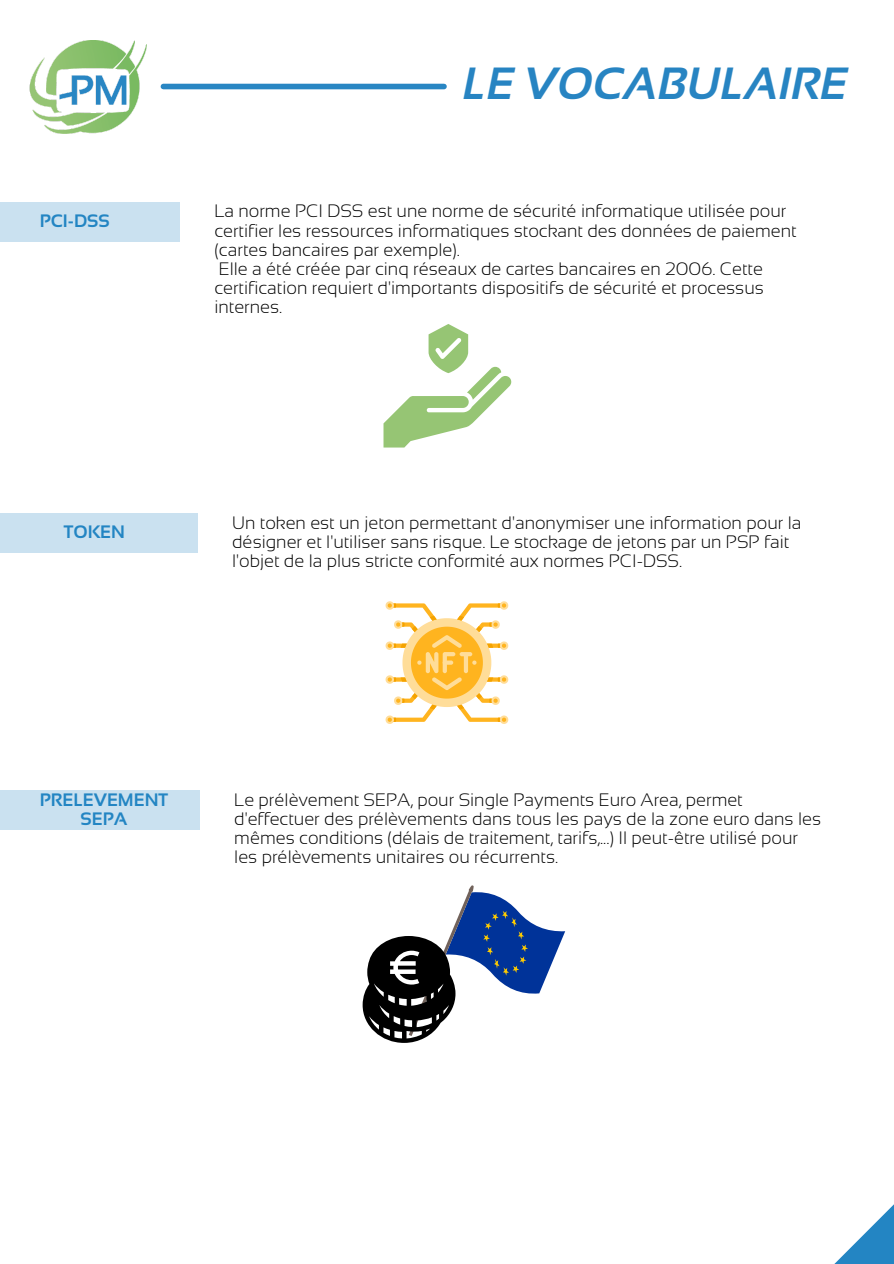
<style>
.page{position:relative;width:894px;height:1264px;background:#fff}
.page>*{position:absolute;margin:0;border:0;box-sizing:border-box;transform-origin:0 0}
.t1{font:italic 700 45px "Sansation";color:#2784c2}
.t2{font:300 18px/19.2px "Sansation";color:#000}
.t3{font:700 18px/19.2px "Sansation";color:#2385c3;text-align:center}
</style>
<div class="page">
<img style="left:29px;top:40px;width:132px;height:94px">
<div style="left:163px;top:84px;width:281px;height:5px;background:#2986c3"></div>
<svg style="left:835px;top:1205px;width:58px;height:58px"></svg>
<div style="left:0;top:202px;width:180px;height:39px;background:#cae1f0"></div>
<div style="left:0;top:513px;width:197px;height:40px;background:#cae1f0"></div>
<svg style="left:383px;top:324px;width:128px;height:123px"></svg>
<svg style="left:385px;top:601px;width:123px;height:123px"></svg>
<div style="left:0;top:790px;width:199px;height:39px;background:#cae1f0"></div>
<svg style="left:362px;top:885px;width:203px;height:157px"></svg>
<h2 class="t3" style="left:40px;top:211px;width:71px">PCI-DSS</h2>
<p class="t3" style="left:64px;top:522px;width:63px">TOKEN</p>
<p class="t1" style="left:463px;top:58px;width:386px">LE VOCABULAIRE</p>
<p class="t2" style="left:214px;top:201px;width:583px">La norme PCI DSS est une norme de sécurité informatique utilisée pour certifier les ressources informatiques stockant des données de paiement (cartes bancaires par exemple).<br>Elle a été créée par cinq réseaux de cartes bancaires en 2006. Cette certification requiert d'importants dispositifs de sécurité et processus internes.</p>
<p class="t2" style="left:232px;top:513px;width:570px">Un token est un jeton permettant d'anonymiser une information pour la désigner et l'utiliser sans risque. Le stockage de jetons par un PSP fait l'objet de la plus stricte conformité aux normes PCI-DSS.</p>
<p class="t3" style="left:40px;top:790px;width:130px">PRELEVEMENT<br>SEPA</p>
<h2 class="t2" style="left:234px;top:790px;width:588px">Le prélèvement SEPA, pour Single Payments Euro Area, permet d'effectuer des prélèvements dans tous les pays de la zone euro dans les mêmes conditions (délais de traitement, tarifs,...) Il peut-être utilisé pour les prélèvements unitaires ou récurrents.</h2>
</div>
